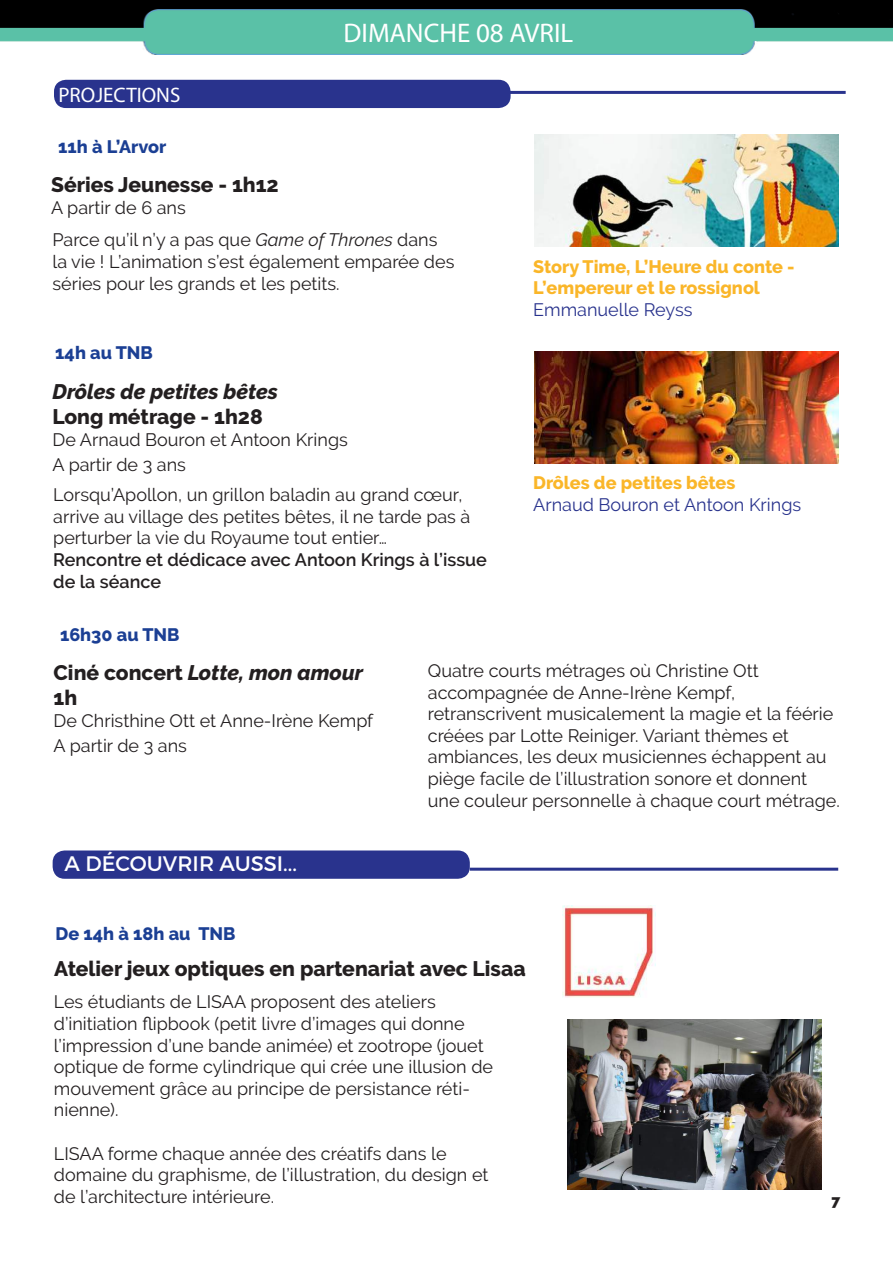
<style>
.page{position:relative;width:893px;height:1263px;background:#fff}
.page>*{position:absolute;margin:0;border:0;box-sizing:border-box;transform-origin:0 0}
.t1{font:27px "Myriad Pro";color:#fff}
.t2{font:800 21px "Raleway";color:#231f20}
.t3{font:italic 800 21px/25.2px "Raleway";color:#231f20}
.t4{font:21px "Montserrat";color:#fff}
.t5{font:21px "Myriad Pro";color:#fff}
.t6{font:18px/21.6px "Raleway";color:#231f20}
.t7{font:800 18px/21.6px "Raleway";color:#fab629}
.t8{font:600 18px/21.6px "Raleway";color:#231f20}
.t9{font:800 18px "Raleway";color:#1b3f94}
.t10{font:18px "Raleway";color:#29338d}
.t11{font:900 15px "Raleway";color:#231f20}
.s1{font-style:italic}
.s2{font-style:normal}
</style>
<div class="page">
<img style="left:0;top:0;width:893px;height:54px">
<hr style="left:418px;top:91px;width:428px;height:3px;background:#29338d">
<div style="left:54px;top:80px;width:457px;height:28px;background:#29338d;border-radius:12px"></div>
<img style="left:534px;top:352px;width:305px;height:111px">
<img style="left:534px;top:135px;width:304px;height:111px">
<img style="left:567px;top:1020px;width:255px;height:170px">
<div style="left:53px;top:850px;width:417px;height:29px;background:#29338d;border-radius:12px"></div>
<hr style="left:470px;top:868px;width:368px;height:3px;background:#29338d">
<img style="left:562px;top:906px;width:93px;height:91px">
<p class="t5" style="left:58px;top:82px;width:123px">PROJECTIONS</p>
<h1 class="t1" style="left:344px;top:16px;width:231px">DIMANCHE 08 AVRIL</h1>
<p class="t9" style="left:58px;top:136px;width:110px">11h à L’Arvor</p>
<p class="t2" style="left:51px;top:173px;width:229px">Séries Jeunesse - 1h12</p>
<p class="t6" style="left:51px;top:191px;width:388px;line-height:32.4px">A partir de 6 ans<br>Parce qu’il n’y a pas que <span class="s1">Game of Thrones</span> dans</p>
<p class="t6" style="left:53px;top:251px;width:403px">la vie ! L’animation s’est également emparée des séries pour les grands et les petits.</p>
<p class="t7" style="left:533px;top:256px;width:263px">Story Time, L’Heure du conte -<br>L’empereur et le rossignol</p>
<p class="t10" style="left:533px;top:299px;width:161px">Emmanuelle Reyss</p>
<p class="t9" style="left:55px;top:342px;width:99px">14h au TNB</p>
<p class="t3" style="left:53px;top:379px;width:227px">Drôles de petites bêtes</p>
<p class="t2" style="left:53px;top:405px;width:212px">Long métrage - 1h28</p>
<p class="t6" style="left:53px;top:427px;width:297px;line-height:25.2px">De Arnaud Bouron et Antoon Krings<br>A partir de 3 ans</p>
<p class="t6" style="left:53px;top:484px;width:419px">Lorsqu’Apollon, un grillon baladin au grand cœur, arrive au village des petites bêtes, il ne tarde pas à perturber la vie du Royaume tout entier…</p>
<p class="t8" style="left:53px;top:549px;width:435px">Rencontre et dédicace avec Antoon Krings à l’issue de la séance</p>
<p class="t7" style="left:533px;top:472px;width:204px">Drôles de petites bêtes</p>
<p class="t10" style="left:533px;top:494px;width:269px">Arnaud Bouron et Antoon Krings</p>
<p class="t9" style="left:60px;top:624px;width:121px">16h30 au TNB</p>
<p class="t3" style="left:54px;top:660px;width:311px"><span class="s2">Ciné concert</span> Lotte, mon amour<br><span class="s2">1h</span></p>
<p class="t6" style="left:54px;top:708px;width:321px;line-height:25.2px">De Christhine Ott et Anne-Irène Kempf<br>A partir de 3 ans</p>
<p class="t4" style="left:65px;top:850px;width:234px">A DÉCOUVRIR AUSSI...</p>
<p class="t9" style="left:56px;top:923px;width:181px">De 14h à 18h au TNB</p>
<p class="t6" style="left:428px;top:660px;width:413px">Quatre courts métrages où Christine Ott accompagnée de Anne-Irène Kempf, retranscrivent musicalement la magie et la féérie créées par Lotte Reiniger. Variant thèmes et ambiances, les deux musiciennes échappent au piège facile de l’illustration sonore et donnent une couleur personnelle à chaque court métrage.</p>
<p class="t2" style="left:54px;top:957px;width:473px">Atelier jeux optiques en partenariat avec Lisaa</p>
<p class="t6" style="left:54px;top:991px;width:441px">Les étudiants de LISAA proposent des ateliers d’initiation flipbook (petit livre d’images qui donne l’impression d’une bande animée) et zootrope (jouet optique de forme cylindrique qui crée une illusion de mouvement grâce au principe de persistance réti&shy;nienne).</p>
<p class="t6" style="left:54px;top:1142px;width:436px">LISAA forme chaque année des créatifs dans le domaine du graphisme, de l’illustration, du design et de l’architecture intérieure.</p>
<p class="t11" style="left:831px;top:1192px;width:10px">7</p>
</div>
